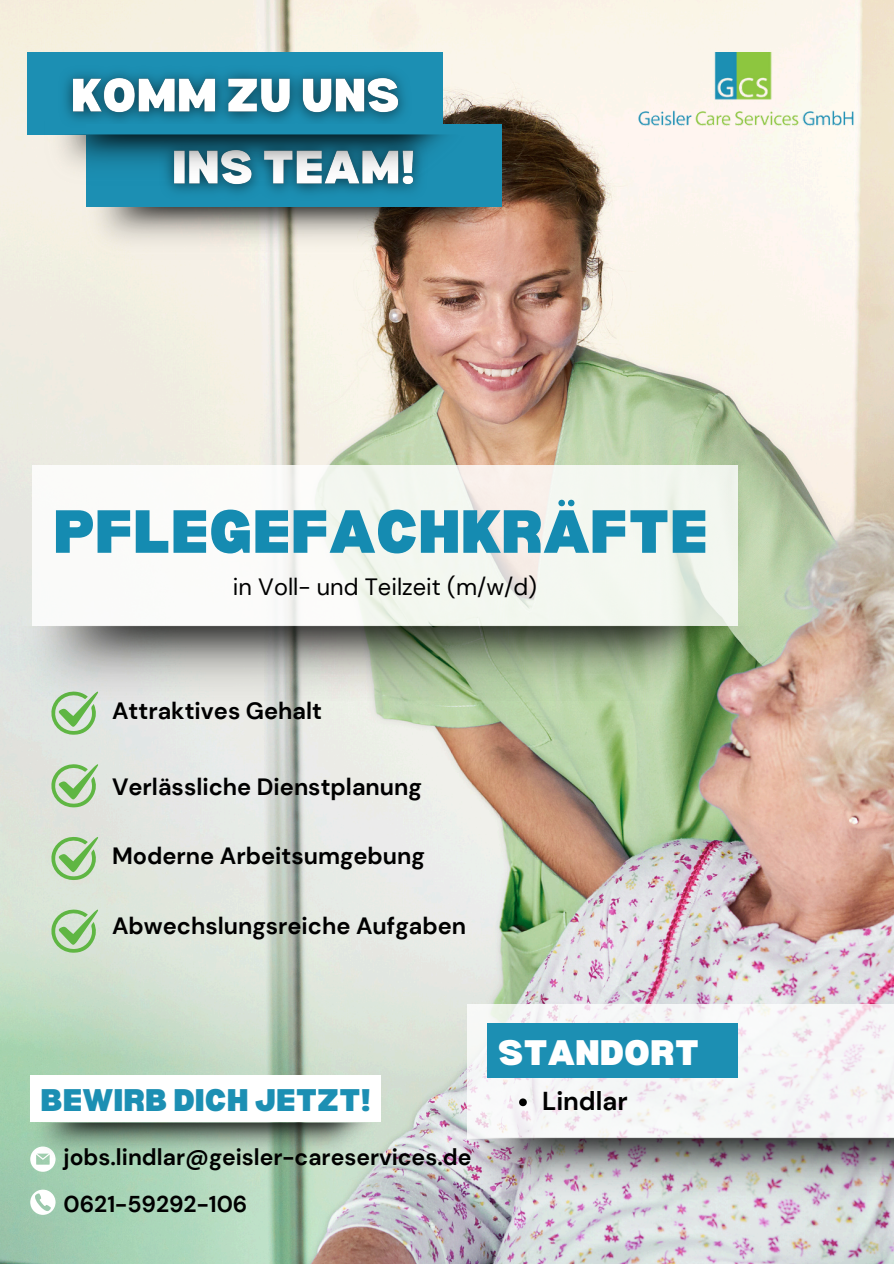
<style>
.page{position:relative;width:894px;height:1264px;background:#fff}
.page>*{position:absolute;margin:0;border:0;box-sizing:border-box;transform-origin:0 0}
.t1{font:900 59.55px "Bernoru";color:#158bb1}
.t2{font:900 34.65px "Bernoru";color:#fff}
.t3{font:900 30.6px "Bernoru";color:#1c8fb3}
.t4{font:700 25.8px "DM Sans";color:#000}
.t5{font:700 23.55px "DM Sans";color:#000}
.t6{font:23.55px "DM Sans";color:#000}
.t7{font:700 22.95px "DM Sans";color:#000}
</style>
<div class="page">
<img style="left:0;top:0;width:893px;height:1263px">
<svg style="left:49px;top:701px;width:49px;height:34px;background:#b1d4a8"></svg>
<svg style="left:49px;top:763px;width:49px;height:44px;background:#b2d3a7"></svg>
<svg style="left:49px;top:836px;width:49px;height:44px;background:#b0d3a4"></svg>
<svg style="left:49px;top:908px;width:49px;height:45px;background:#aed3a3"></svg>
<svg style="left:467px;top:1004px;width:426px;height:128px;fill:#f6f7f7"></svg>
<div style="left:486px;top:1023px;width:251px;height:54px;background:#1c8fb3"></div>
<div style="left:32px;top:466px;width:705px;height:160px;background:#f5f8f1"></div>
<svg style="left:30px;top:1157px;width:25px;height:14px"></svg>
<svg style="left:30px;top:1189px;width:25px;height:25px"></svg>
<div style="left:30px;top:1075px;width:351px;height:47px;background:#fff"></div>
<img style="left:635px;top:53px;width:227px;height:76px">
<div style="left:28px;top:53px;width:414px;height:82px;background:#1c8fb3"></div>
<img style="left:65px;top:72px;width:340px;height:49px">
<img style="left:83px;top:192px;width:437px;height:67px">
<div style="left:86px;top:124px;width:415px;height:83px;background:#1c8fb3"></div>
<img style="left:44px;top:121px;width:423px;height:65px">
<img style="left:10px;top:619px;width:753px;height:82px">
<img style="left:453px;top:1132px;width:440px;height:67px">
<img style="left:28px;top:1119px;width:355px;height:38px">
<svg style="left:519px;top:1098px;width:7px;height:8px"></svg>
<h1 class="t1" style="left:53px;top:497px;width:656px">PFLEGEFACHKRÄFTE</h1>
<p class="t6" style="left:233px;top:572px;width:305px">in Voll- und Teilzeit (m/w/d)</p>
<p class="t5" style="left:112px;top:695px;width:211px">Attraktives Gehalt</p>
<p class="t5" style="left:112px;top:771px;width:311px">Verlässliche Dienstplanung</p>
<p class="t5" style="left:112px;top:840px;width:314px">Moderne Arbeitsumgebung</p>
<p class="t5" style="left:112px;top:910px;width:355px">Abwechslungsreiche Aufgaben</p>
<p class="t3" style="left:41px;top:1082px;width:331px">BEWIRB DICH JETZT!</p>
<p class="t7" style="left:63px;top:1142px;width:409px">jobs.lindlar@geisler-careservices.de</p>
<p class="t7" style="left:63px;top:1189px;width:185px">0621-59292-106</p>
<h2 class="t2" style="left:498px;top:1033px;width:202px">STANDORT</h2>
<p class="t4" style="left:542px;top:1083px;width:87px">Lindlar</p>
</div>
